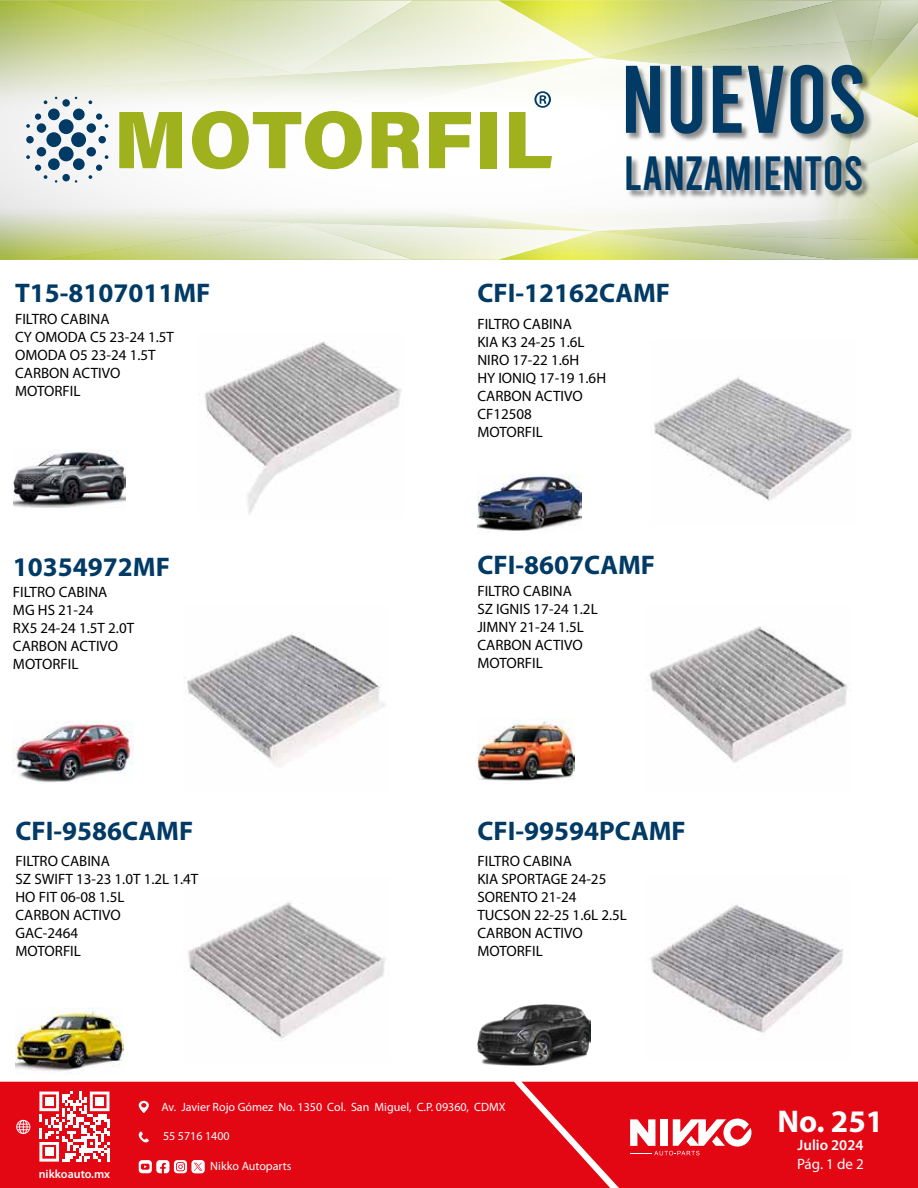
<style>
.page{position:relative;width:918px;height:1188px;background:#fff}
.page>*{position:absolute;margin:0;border:0;box-sizing:border-box;transform-origin:0 0}
.t1{font:95.7px "Bebas";color:#003a65}
.t2{font:47.85px "Bebas";color:#003a65}
.t3{font:700 31.5px "Myriad Pro";color:#fff}
.t4{font:700 27px "Myriad Pro";color:#003a65}
.t5{font:15px/18px "Myriad Pro";color:#000}
.t6{font:600 15px "Myriad Pro";color:#fff}
.t7{font:15px "Myriad Pro";color:#fff}
.t8{font:12px "Myriad Pro";color:#fff}
.t9{font:600 12px "Myriad Pro";color:#fff}
</style>
<div class="page">
<div style="left:0;top:1082px;width:522px;height:106px;background:#e30613"></div>
<svg style="left:39px;top:1092px;width:70px;height:70px"></svg>
<div style="left:45px;top:1097px;width:8px;height:9px;background:#fff"></div>
<div style="left:95px;top:1097px;width:9px;height:9px;background:#fff"></div>
<div style="left:45px;top:1148px;width:8px;height:8px;background:#fff"></div>
<svg style="left:16px;top:1120px;width:14px;height:14px"></svg>
<svg style="left:139px;top:1101px;width:10px;height:12px"></svg>
<svg style="left:139px;top:1131px;width:10px;height:12px"></svg>
<svg style="left:139px;top:1160px;width:66px;height:13px"></svg>
<svg style="left:522px;top:1082px;width:396px;height:106px;background:#e41723"></svg>
<svg style="left:0;top:0;width:918px;height:260px"></svg>
<img style="left:14px;top:449px;width:111px;height:59px">
<img style="left:477px;top:474px;width:104px;height:57px">
<img style="left:477px;top:1004px;width:114px;height:61px">
<img style="left:654px;top:376px;width:198px;height:125px">
<img style="left:205px;top:341px;width:197px;height:174px">
<img style="left:650px;top:905px;width:193px;height:128px">
<img style="left:646px;top:626px;width:202px;height:137px">
<img style="left:187px;top:902px;width:198px;height:137px">
<img style="left:185px;top:634px;width:200px;height:133px">
<img style="left:13px;top:721px;width:121px;height:62px">
<img style="left:477px;top:718px;width:98px;height:63px">
<img style="left:16px;top:1007px;width:107px;height:65px">
<h3 class="t4" style="left:15px;top:276px;width:197px">T15-8107011MF</h3>
<p class="t5" style="left:15px;top:310px;width:161px">FILTRO CABINA<br>CY OMODA C5 23-24 1.5T<br>OMODA O5 23-24 1.5T<br>CARBON ACTIVO<br>MOTORFIL</p>
<h3 class="t4" style="left:13px;top:549px;width:158px">10354972MF</h3>
<p class="t5" style="left:13px;top:583px;width:123px">FILTRO CABINA<br>MG HS 21-24<br>RX5 24-24 1.5T 2.0T<br>CARBON ACTIVO<br>MOTORFIL</p>
<h3 class="t4" style="left:16px;top:813px;width:179px">CFI-9586CAMF</h3>
<p class="t5" style="left:16px;top:852px;width:184px">FILTRO CABINA<br>SZ SWIFT 13-23 1.0T 1.2L 1.4T<br>HO FIT 06-08 1.5L<br>CARBON ACTIVO<br>GAC-2464<br>MOTORFIL</p>
<h1 class="t1" style="left:620px;top:51px;width:248px">NUEVOS</h1>
<h2 class="t2" style="left:624px;top:150px;width:241px">LANZAMIENTOS</h2>
<h3 class="t4" style="left:477px;top:276px;width:194px">CFI-12162CAMF</h3>
<p class="t5" style="left:477px;top:314px;width:130px">FILTRO CABINA<br>KIA K3 24-25 1.6L<br>NIRO 17-22 1.6H<br>HY IONIQ 17-19 1.6H<br>CARBON ACTIVO<br>CF12508<br>MOTORFIL</p>
<h3 class="t4" style="left:477px;top:548px;width:179px">CFI-8607CAMF</h3>
<p class="t5" style="left:477px;top:582px;width:122px">FILTRO CABINA<br>SZ IGNIS 17-24 1.2L<br>JIMNY 21-24 1.5L<br>CARBON ACTIVO<br>MOTORFIL</p>
<h3 class="t4" style="left:477px;top:813px;width:210px">CFI-99594PCAMF</h3>
<p class="t5" style="left:477px;top:852px;width:151px">FILTRO CABINA<br>KIA SPORTAGE 24-25<br>SORENTO 21-24<br>TUCSON 22-25 1.6L 2.5L<br>CARBON ACTIVO<br>MOTORFIL</p>
<p class="t9" style="left:39px;top:1167px;width:73px">nikkoauto.mx</p>
<p class="t8" style="left:161px;top:1099px;width:346px">Av. Javier Rojo Gómez No. 1350 Col. San Miguel, C.P. 09360, CDMX</p>
<p class="t8" style="left:163px;top:1129px;width:68px">55 5716 1400</p>
<p class="t8" style="left:210px;top:1159px;width:83px">Nikko Autoparts</p>
<h3 class="t3" style="left:778px;top:1101px;width:107px">No. 251</h3>
<p class="t6" style="left:798px;top:1135px;width:67px">Julio 2024</p>
<p class="t7" style="left:797px;top:1155px;width:68px">Pág. 1 de 2</p>
</div>
